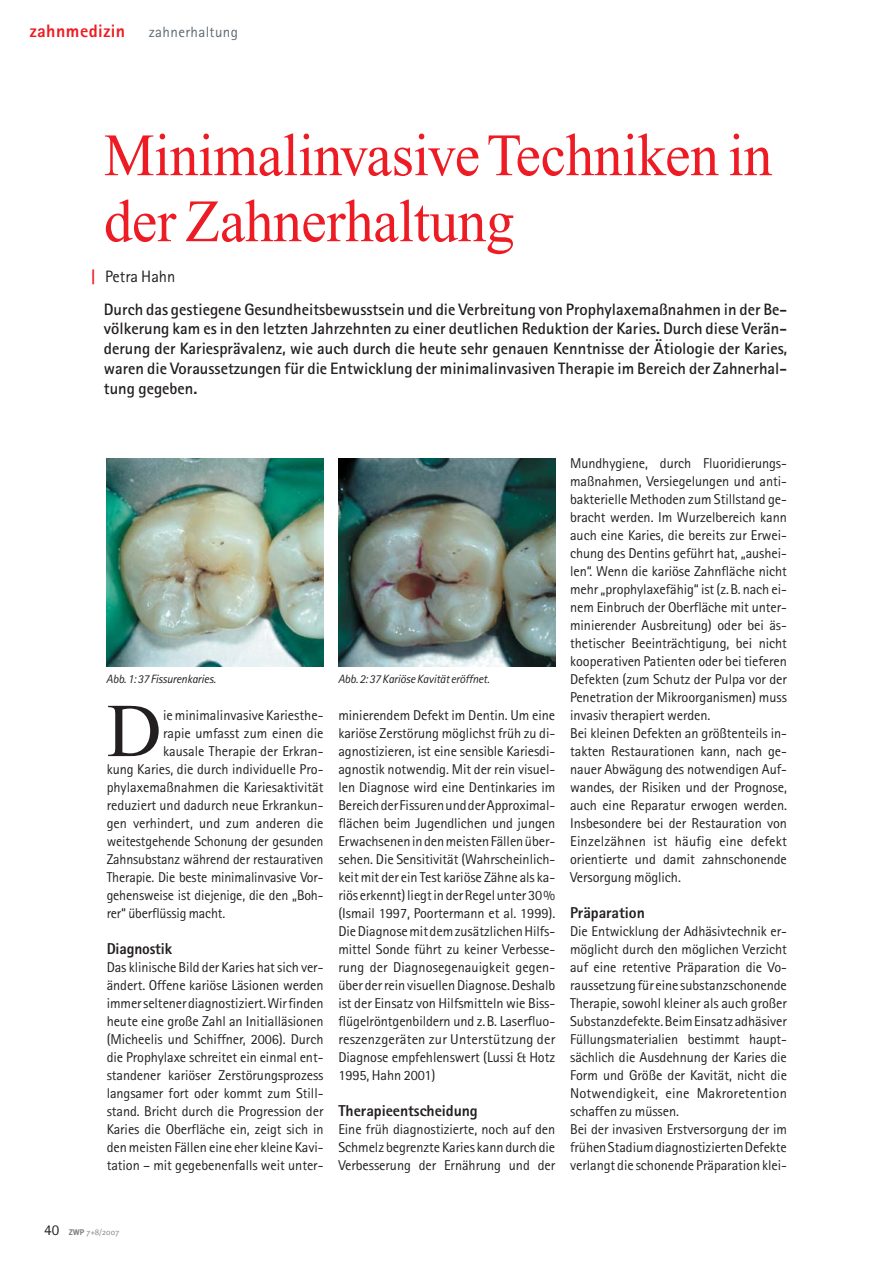
<style>
.page{position:relative;width:893px;height:1263px;background:#fff}
.page>*{position:absolute;margin:0;border:0;box-sizing:border-box;transform-origin:0 0}
.t1{font:75.9px "Times New Roman";color:#231f20}
.t2{font:60px/66px "Times New Roman";letter-spacing:-.005em;color:#ed1c24;scale:.95 1}
.t3{font:800 18px "Rotis Sans Serif";letter-spacing:.025em;color:#ed1c24}
.t4{font:700 16.5px/19.8px "Rotis Sans Serif";color:#231f20}
.t5{font:800 15.75px "Rotis Sans Serif";letter-spacing:-.005em;color:#231f20}
.t6{font:15px "Rotis Sans Serif";letter-spacing:.025em;color:#606970}
.t7{font:14.25px/18px "Rotis Sans Serif";letter-spacing:-.005em;color:#231f20;text-align:justify}
.t8{font:italic 12px "Rotis Sans Serif";letter-spacing:-.015em;color:#231f20}
.t9{font:8.25px "Meta";color:#808284}
.s1{color:#ed1c24}
.s2{font-weight:400}
.s3{font-family:"Rotis Sans Serif";font-size:15px;color:#231f20}
.s4{font-weight:700}
</style>
<div class="page">
<img style="left:106px;top:458px;width:218px;height:208px">
<img style="left:338px;top:458px;width:217px;height:208px">
<p class="t3" style="left:30px;top:25px;width:97px">zahnmedizin</p>
<p class="t6" style="left:149px;top:27px;width:91px">zahnerhaltung</p>
<h2 class="t2" style="left:104px;top:128px;width:705px">Minimalinvasive Techniken in der Zahnerhaltung</h2>
<p class="t4" style="left:104px;top:261px;width:685px;line-height:32.8px;text-indent:-13px"><span class="s1">|</span> <span class="s2">Petra Hahn<br></span>Durch das gestiegene Gesundheitsbewusstsein und die Verbreitung von Prophylaxemaßnahmen in der Be-</p>
<p class="t4" style="left:104px;top:321px;width:685px;text-align:justify">völkerung kam es in den letzten Jahrzehnten zu einer deutlichen Reduktion der Karies. Durch diese Verän&shy;derung der Kariesprävalenz, wie auch durch die heute sehr genauen Kenntnisse der Ätiologie der Karies, waren die Voraussetzungen für die Entwicklung der minimalinvasiven Therapie im Bereich der Zahnerhal&shy;tung gegeben.</p>
<p class="t8" style="left:106px;top:675px;width:111px">Abb. 1: 37 Fissurenkaries.</p>
<p class="t8" style="left:338px;top:675px;width:153px">Abb. 2: 37 Kariöse Kavität eröffnet.</p>
<h1 class="t1" style="left:107px;top:703px;width:56px">D</h1>
<p class="t7" style="left:163px;top:708px;width:162px">ie minimalinvasive Kariesthe-</p>
<p class="t7" style="left:163px;top:726px;width:162px">rapie umfasst zum einen die</p>
<p class="t7" style="left:163px;top:744px;width:162px">kausale Therapie der Erkran-</p>
<p class="t7" style="left:107px;top:762px;width:218px">kung Karies, die durch individuelle Pro-</p>
<p class="t7" style="left:107px;top:780px;width:218px">phylaxemaßnahmen die Kariesaktivität</p>
<p class="t7" style="left:107px;top:798px;width:218px">reduziert und dadurch neue Erkrankun-</p>
<p class="t7" style="left:107px;top:816px;width:218px">gen verhindert, und zum anderen die</p>
<p class="t7" style="left:107px;top:834px;width:218px">weitestgehende Schonung der gesunden</p>
<p class="t7" style="left:107px;top:852px;width:218px">Zahnsubstanz während der restaurativen</p>
<p class="t7" style="left:107px;top:870px;width:218px">Therapie. Die beste minimalinvasive Vor-</p>
<p class="t7" style="left:107px;top:888px;width:218px">gehensweise ist diejenige, die den „Boh-</p>
<p class="t7" style="left:107px;top:906px;width:120px">rer“ überflüssig macht.</p>
<p class="t5" style="left:107px;top:943px;width:67px">Diagnostik</p>
<p class="t7" style="left:107px;top:960px;width:218px">Das klinische Bild der Karies hat sich ver&shy;ändert. Offene kariöse Läsionen werden immer seltener diagnostiziert. Wir finden heute eine große Zahl an Initialläsionen (Micheelis und Schiffner, 2006). Durch die Prophylaxe schreitet ein einmal ent&shy;standener kariöser Zerstörungsprozess langsamer fort oder kommt zum Still&shy;stand. Bricht durch die Progression der Karies die Oberfläche ein, zeigt sich in den meisten Fällen eine eher kleine Kavi&shy;tation – mit gegebenenfalls weit unter-</p>
<p class="t7" style="left:338px;top:708px;width:218px">minierendem Defekt im Dentin. Um eine kariöse Zerstörung möglichst früh zu di&shy;agnostizieren, ist eine sensible Kariesdi&shy;agnostik notwendig. Mit der rein visuel&shy;len Diagnose wird eine Dentinkaries im Bereich der Fissuren und der Approximal&shy;flächen beim Jugendlichen und jungen Erwachsenen in den meisten Fällen über&shy;sehen. Die Sensitivität (Wahrscheinlich&shy;keit mit der ein Test kariöse Zähne als ka&shy;riös erkennt) liegt in der Regel unter 30% (Ismail 1997, Poortermann et al. 1999).<br>Die Diagnose mit dem zusätzlichen Hilfs&shy;mittel Sonde führt zu keiner Verbesse&shy;rung der Diagnosegenauigkeit gegen&shy;über der rein visuellen Diagnose. Deshalb ist der Einsatz von Hilfsmitteln wie Biss&shy;flügelröntgenbildern und z.B. Laserfluo&shy;reszenzgeräten zur Unterstützung der Diagnose empfehlenswert (Lussi &amp; Hotz 1995, Hahn 2001)</p>
<p class="t5" style="left:338px;top:1105px;width:141px">Therapieentscheidung</p>
<p class="t7" style="left:338px;top:1122px;width:218px">Eine früh diagnostizierte, noch auf den Schmelz begrenzte Karies kann durch die Verbesserung der Ernährung und der</p>
<p class="t7" style="left:570px;top:456px;width:218px;text-align:left">Mundhygiene, durch Fluoridierungs&shy;maßnahmen, Versiegelungen und anti&shy;bakterielle Methoden zum Stillstand ge&shy;bracht werden. Im Wurzelbereich kann auch eine Karies, die bereits zur Erwei&shy;chung des Dentins geführt hat, „aushei&shy;len“. Wenn die kariöse Zahnfläche nicht mehr „prophylaxefähig“ ist (z.B. nach ei&shy;nem Einbruch der Oberfläche mit unter&shy;minierender Ausbreitung) oder bei äs&shy;thetischer Beeinträchtigung, bei nicht kooperativen Patienten oder bei tieferen Defekten (zum Schutz der Pulpa vor der Penetration der Mikroorganismen) muss invasiv therapiert werden.<br>Bei kleinen Defekten an größtenteils in&shy;takten Restaurationen kann, nach ge&shy;nauer Abwägung des notwendigen Auf&shy;wandes, der Risiken und der Prognose, auch eine Reparatur erwogen werden.<br>Insbesondere bei der Restauration von Einzelzähnen ist häufig eine defekt orientierte und damit zahnschonende Versorgung möglich.</p>
<p class="t5" style="left:570px;top:907px;width:76px">Präparation</p>
<p class="t7" style="left:570px;top:924px;width:218px;text-align:left">Die Entwicklung der Adhäsivtechnik er&shy;möglicht durch den möglichen Verzicht auf eine retentive Präparation die Vo&shy;raussetzung für eine substanzschonende Therapie, sowohl kleiner als auch großer Substanzdefekte. Beim Einsatz adhäsiver Füllungsmaterialien bestimmt haupt&shy;sächlich die Ausdehnung der Karies die Form und Größe der Kavität, nicht die Notwendigkeit, eine Makroretention schaffen zu müssen.<br>Bei der invasiven Erstversorgung der im frühen Stadium diagnostizierten Defekte verlangt die schonende Präparation klei-</p>
<p class="t9" style="left:44px;top:1229px;width:77px"><span class="s3">40</span> <span class="s4">ZWP</span> 7+8/2007</p>
</div>
